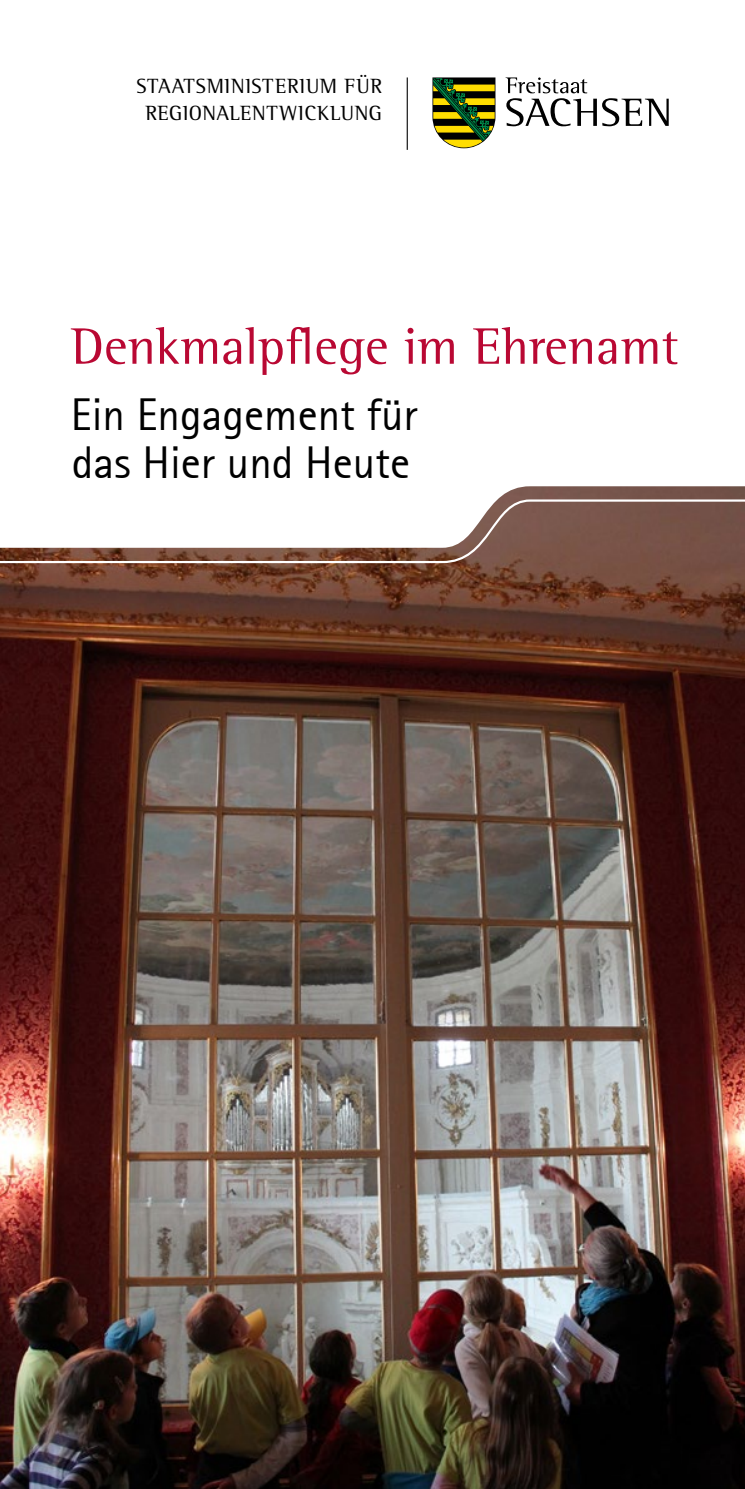
<style>
.page{position:relative;width:745px;height:1489px;background:#fff}
.page>*{position:absolute;margin:0;border:0;box-sizing:border-box;transform-origin:0 0}
.H1_Titel_Überschrift{font:52.5px "Rotis Semi Serif";color:#b90833}
.H2_außen_2__Überschr{font:45px/47.5px "Rotis Sans Serif";color:#000}
.t1{font:21px/26.8px "Rotis Semi Serif Std";letter-spacing:.025em;color:#000;text-align:center}
</style>
<div class="page">
<img style="left:0;top:486px;width:744px;height:1002px">
<svg style="left:505px;top:77px;width:163px;height:49px"></svg>
<svg style="left:432px;top:77px;width:63px;height:71px"></svg>
<hr style="left:406px;top:77px;width:1px;height:73px;background:#000">
<p class="t1" style="left:136px;top:73px;width:247px">STAATSMINISTERIUM FÜR<br>REGIONALENTWICKLUNG</p>
<h1 class="H1_Titel_Überschrift" style="left:71px;top:315px;width:609px">Denkmalpflege im Ehrenamt</h1>
<h2 class="H2_außen_2__Überschr" style="left:71px;top:391px;width:348px">Ein Engagement für das Hier und Heute</h2>
</div>
